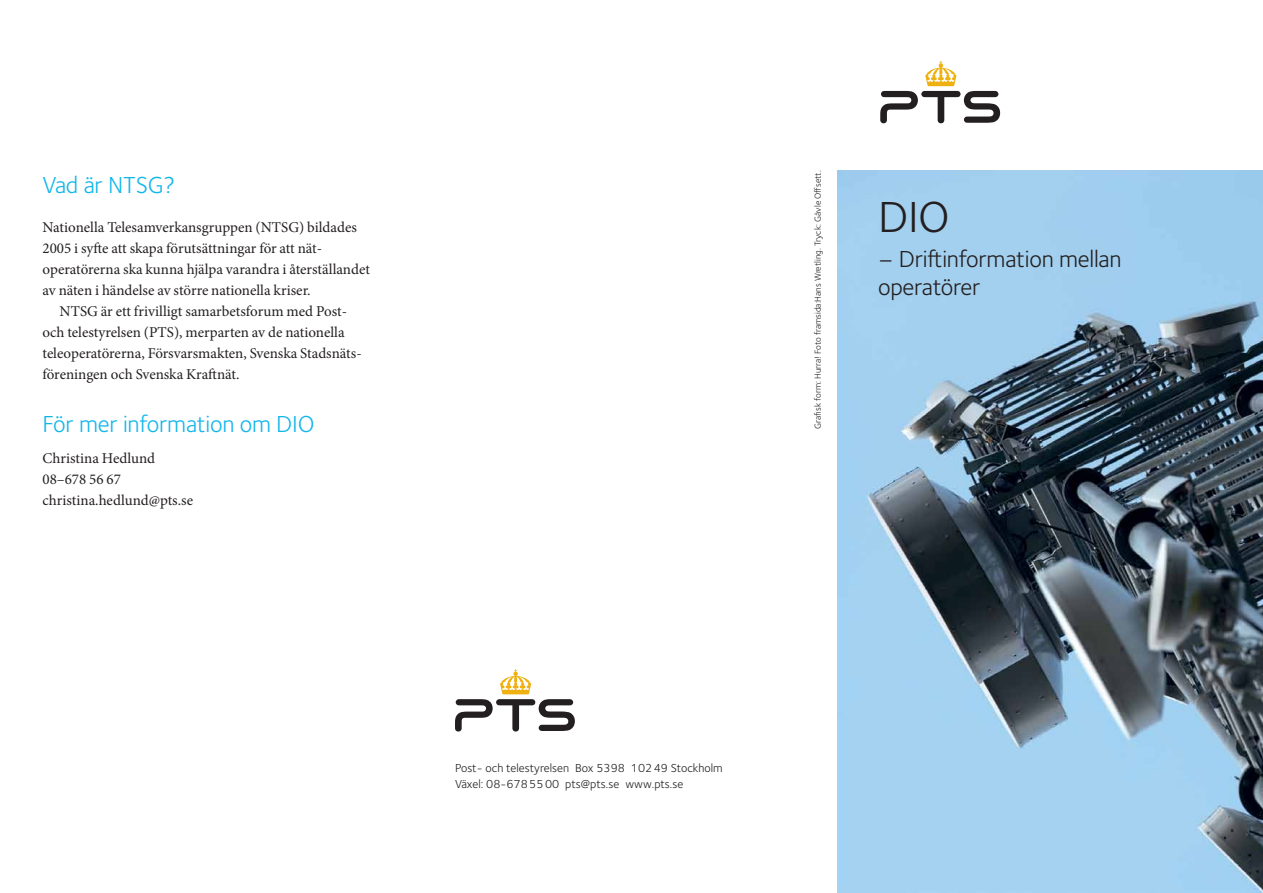
<style>
.page{position:relative;width:1263px;height:893px;background:#fff}
.page>*{position:absolute;margin:0;border:0;box-sizing:border-box;transform-origin:0 0}
.t1{font:45px "Foundry Sterling";color:#231f20}
.t2{font:24px/28.5px "Foundry Sterling";letter-spacing:-.01em;color:#231f20}
.t3{font:24px "Foundry Sterling";letter-spacing:-.01em;color:#13b6ea}
.t4{font:15px/21px "Minion Pro";color:#231f20}
.t5{font:12px/16.5px "Foundry Sterling";color:#231f20}
.t6{font:9px "Foundry Sterling";color:#231f20}
</style>
<div class="page">
<svg style="left:880px;top:61px;width:120px;height:62px"></svg>
<img style="left:838px;top:170px;width:425px;height:723px">
<svg style="left:455px;top:669px;width:120px;height:62px"></svg>
<h2 class="t3" style="left:43px;top:171px;width:134px">Vad är NTSG?</h2>
<p class="t4" style="left:43px;top:217px;width:316px">Nationella Telesamverkansgruppen (NTSG) bildades</p>
<p class="t4" style="left:43px;top:238px;width:281px">2005 i syfte att skapa förutsättningar för att nät-</p>
<p class="t4" style="left:43px;top:259px;width:329px">operatörerna ska kunna hjälpa varandra i återställandet</p>
<p class="t4" style="left:43px;top:280px;width:270px">av näten i händelse av större nationella kriser.</p>
<p class="t4" style="left:60px;top:301px;width:287px">NTSG är ett frivilligt samarbetsforum med Post-</p>
<p class="t4" style="left:43px;top:322px;width:304px">och telestyrelsen (PTS), merparten av de nationella</p>
<p class="t4" style="left:43px;top:343px;width:321px">teleoperatörerna, Försvarsmakten, Svenska Stadsnäts-</p>
<p class="t4" style="left:43px;top:364px;width:198px">föreningen och Svenska Kraftnät.</p>
<h2 class="t3" style="left:43px;top:410px;width:273px">För mer information om DIO</h2>
<p class="t4" style="left:43px;top:448px;width:152px">Christina Hedlund<br>08–678 56 67 christina.hedlund@pts.se</p>
<p class="t6" style="left:812px;top:429px;width:260px;rotate:-90deg">Grafisk form: Hurra! Foto framsida:Hans Wretling. Tryck: Gävle Offsett.</p>
<h1 class="t1" style="left:878px;top:191px;width:73px">DIO</h1>
<h2 class="t2" style="left:878px;top:245px;width:245px">– Driftinformation mellan operatörer</h2>
<p class="t5" style="left:455px;top:760px;width:269px">Post- och telestyrelsen Box 5398 10249 Stockholm<br>Växel: 08-6785500 pts@pts.se www.pts.se</p>
</div>
